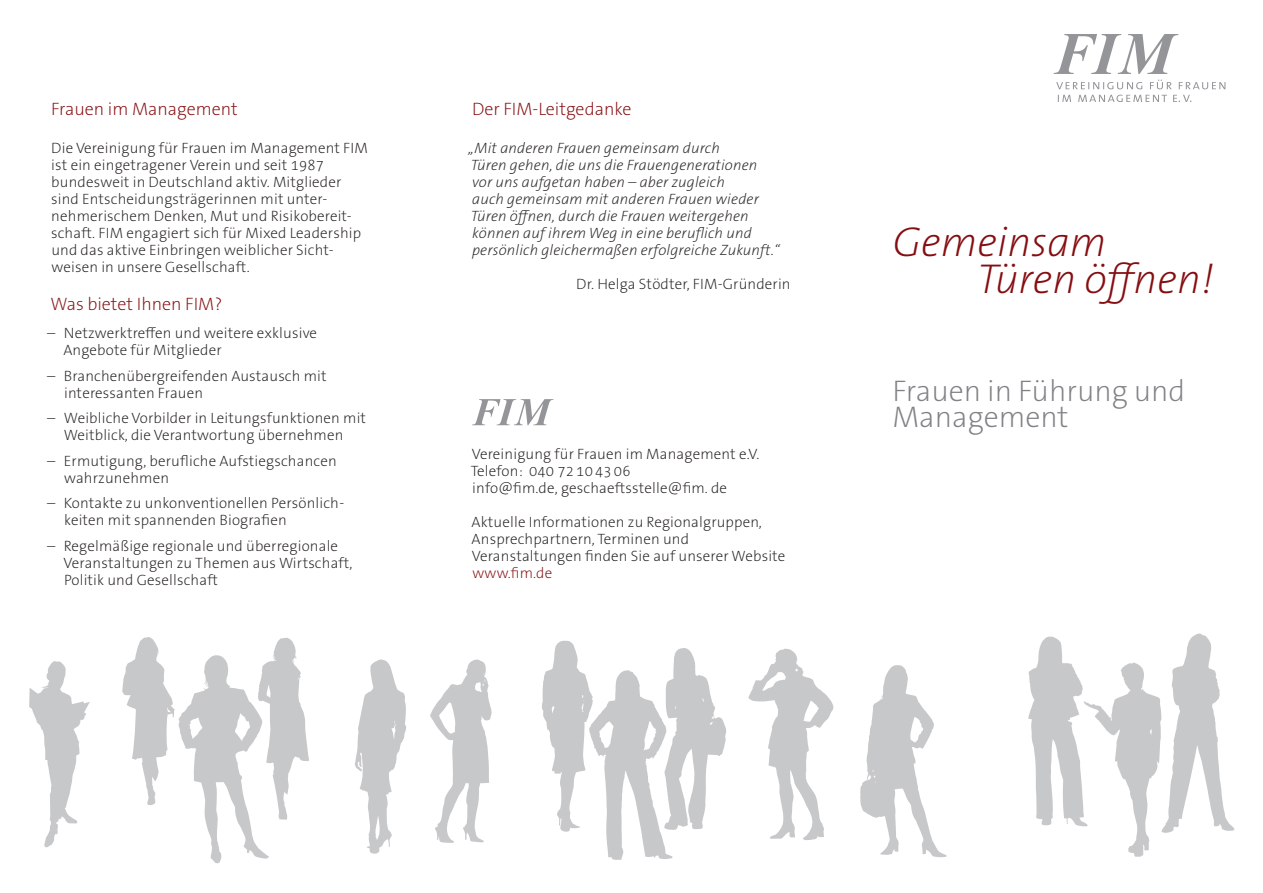
<style>
.page{position:relative;width:1263px;height:893px;background:#fff}
.page>*{position:absolute;margin:0;border:0;box-sizing:border-box;transform-origin:0 0}
.t1{font:42px/36.2px "The Sans LP2 Ex Lig IT";color:#850e11}
.t2{font:30px/25.5px "The Sans LP2 Ex Lig";color:#808285}
.t3{font:18px "The Sans LP2 Ex Lig";color:#850e11}
.t4{font:15px/17px "The Sans LP2 Ex Lig";letter-spacing:.01em;color:#231f20}
.t5{font:15px/17px "The Sans LP2 Ex Lig IT";letter-spacing:.01em;color:#231f20}
.t6{font:15px "The Sans LP2 Ex Lig";color:#850e11}
</style>
<div class="page">
<svg style="left:472px;top:399px;width:82px;height:26px"></svg>
<svg style="left:29px;top:661px;width:61px;height:186px"></svg>
<svg style="left:355px;top:659px;width:51px;height:195px"></svg>
<svg style="left:748px;top:649px;width:85px;height:191px"></svg>
<svg style="left:430px;top:660px;width:62px;height:183px"></svg>
<svg style="left:860px;top:665px;width:87px;height:192px"></svg>
<svg style="left:122px;top:637px;width:187px;height:226px"></svg>
<svg style="left:1028px;top:634px;width:206px;height:223px"></svg>
<svg style="left:542px;top:641px;width:185px;height:219px"></svg>
<svg style="left:1053px;top:34px;width:125px;height:40px"></svg>
<svg style="left:1056px;top:80px;width:169px;height:22px"></svg>
<p class="t3" style="left:51px;top:98px;width:188px">Frauen im Management</p>
<p class="t4" style="left:51px;top:140px;width:318px">Die Vereinigung für Frauen im Management FIM ist ein eingetragener Verein und seit 1987 bundesweit in Deutschland aktiv. Mitglieder sind Entscheidungsträgerinnen mit unter&shy;nehmerischem Denken, Mut und Risikobereit&shy;schaft. FIM engagiert sich für Mixed Leadership und das aktive Einbringen weiblicher Sicht&shy;weisen in unsere Gesellschaft.</p>
<p class="t3" style="left:51px;top:293px;width:173px">Was bietet Ihnen FIM?</p>
<p class="t4" style="left:63px;top:325px;width:255px;text-indent:-16px">– Netzwerktreffen und weitere exklusive<br>Angebote für Mitglieder</p>
<p class="t4" style="left:64px;top:367px;width:264px;text-indent:-17px">– Branchenübergreifenden Austausch mit interessanten Frauen</p>
<p class="t4" style="left:47px;top:410px;width:320px;text-align:center">– Weibliche Vorbilder in Leitungsfunktionen mit<br>Weitblick, die Verantwortung übernehmen</p>
<p class="t4" style="left:64px;top:452px;width:274px;text-indent:-17px">– Ermutigung, berufliche Aufstiegschancen wahrzunehmen</p>
<p class="t4" style="left:64px;top:495px;width:282px;text-indent:-17px">– Kontakte zu unkonventionellen Persönlich&shy;keiten mit spannenden Biografien</p>
<p class="t4" style="left:64px;top:537px;width:290px;text-indent:-16px">– Regelmäßige regionale und überregionale<br>Veranstaltungen zu Themen aus Wirtschaft,<br>Politik und Gesellschaft</p>
<p class="t3" style="left:472px;top:98px;width:161px">Der FIM-Leitgedanke</p>
<p class="t5" style="left:469px;top:140px;width:313px">„Mit anderen Frauen gemeinsam durch<br>Türen gehen, die uns die Frauengenerationen<br>vor uns aufgetan haben – aber zugleich<br>auch gemeinsam mit anderen Frauen wieder Türen öffnen, durch die Frauen weitergehen können auf ihrem Weg in eine beruflich und persönlich gleichermaßen erfolgreiche Zukunft.“</p>
<p class="t4" style="left:576px;top:276px;width:216px">Dr. Helga Stödter, FIM-Gründerin</p>
<p class="t4" style="left:471px;top:446px;width:290px">Vereinigung für Frauen im Management e.V.<br>Telefon: 040 72 10 43 06<br>info@fim.de, geschaeftsstelle@fim. de</p>
<p class="t4" style="left:472px;top:514px;width:315px">Aktuelle Informationen zu Regionalgruppen,<br>Ansprechpartnern, Terminen und<br>Veranstaltungen finden Sie auf unserer Website</p>
<p class="t6" style="left:472px;top:564px;width:81px">www.fim.de</p>
<h1 class="t1" style="left:977px;top:225px;width:238px;text-indent:-84px">Gemeinsam<br>Türen öffnen!</h1>
<h2 class="t2" style="left:892px;top:378px;width:294px">Frauen in Führung und<br>Management</h2>
</div>
